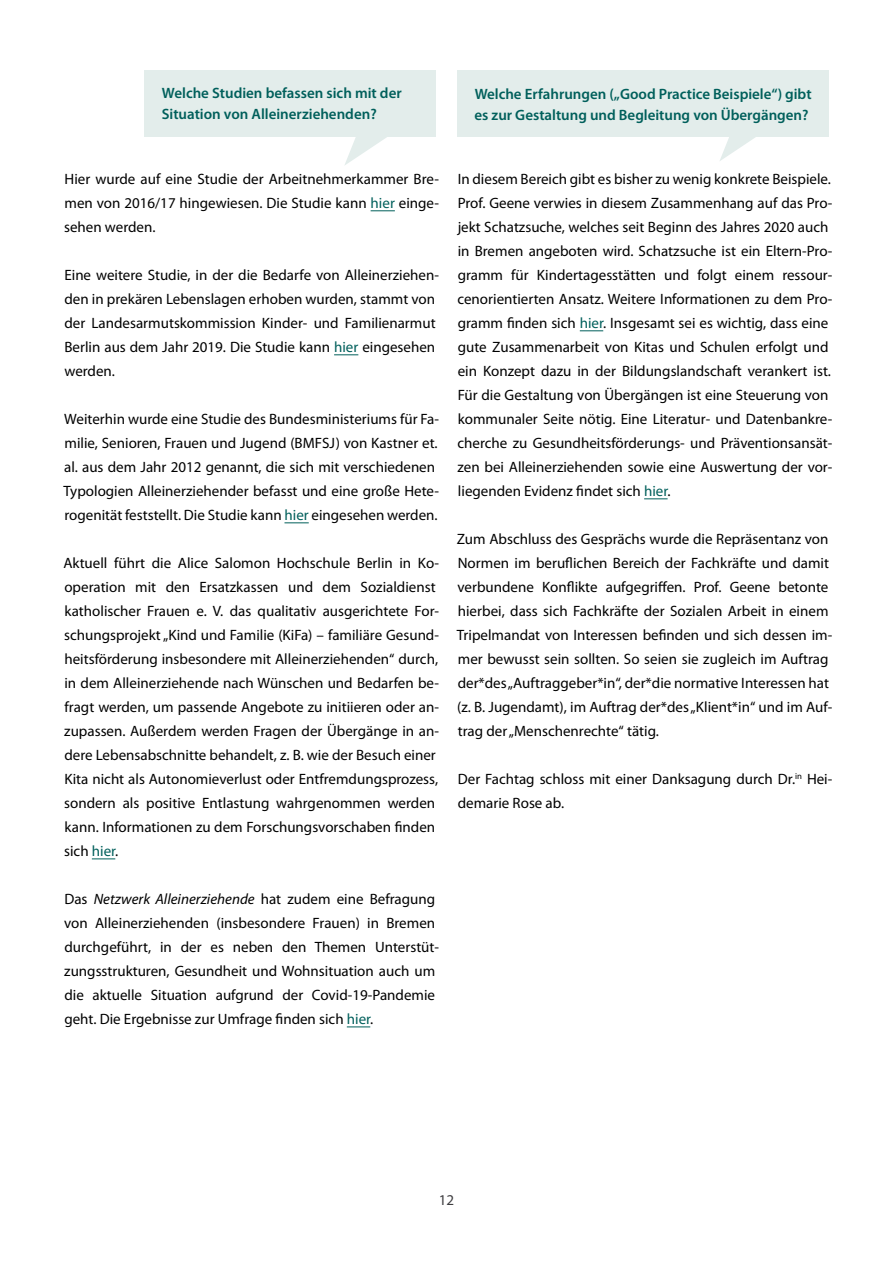
<style>
.page{position:relative;width:893px;height:1263px;background:#fff}
.page>*{position:absolute;margin:0;border:0;box-sizing:border-box;transform-origin:0 0}
.t1{font:15px/24px "Myriad Pro";color:#000}
.t2{font:600 15px/21px "Myriad Pro";color:#005f5b}
.t3{font:15px "Myriad Pro";color:#3e3d40}
.s1{color:#005f5b}
.s2{font-style:italic}
</style>
<div class="page">
<svg style="left:371px;top:210px;width:24px;height:1px"></svg>
<svg style="left:334px;top:354px;width:24px;height:1px"></svg>
<svg style="left:284px;top:522px;width:25px;height:1px"></svg>
<svg style="left:92px;top:858px;width:23px;height:1px"></svg>
<svg style="left:347px;top:1026px;width:23px;height:1px"></svg>
<div style="left:144px;top:70px;width:292px;height:66px;background:#e3edeb"></div>
<svg style="left:344px;top:136px;width:48px;height:29px"></svg>
<svg style="left:580px;top:330px;width:23px;height:1px"></svg>
<svg style="left:644px;top:498px;width:24px;height:1px"></svg>
<div style="left:457px;top:71px;width:372px;height:66px;background:#e3edeb"></div>
<svg style="left:720px;top:137px;width:36px;height:24px"></svg>
<p class="t2" style="left:162px;top:82px;width:241px">Welche Studien befassen sich mit der<br>Situation von Alleinerziehenden?</p>
<p class="t2" style="left:475px;top:83px;width:338px">Welche Erfahrungen („Good Practice Beispiele“) gibt es zur Gestaltung und Begleitung von Übergängen?</p>
<p class="t1" style="left:64px;top:167px;width:376px;text-align:justify">Hier wurde auf eine Studie der Arbeitnehmerkammer Bre&shy;men von 2016/17 hingewiesen. Die Studie kann <span class="s1">hier</span> einge&shy;sehen werden.</p>
<p class="t1" style="left:64px;top:263px;width:376px">Eine weitere Studie, in der die Bedarfe von Alleinerziehen&shy;den in prekären Lebenslagen erhoben wurden, stammt von der Landesarmutskommission Kinder- und Familienarmut Berlin aus dem Jahr 2019. Die Studie kann <span class="s1">hier</span> eingesehen werden.</p>
<p class="t1" style="left:63px;top:407px;width:377px">Weiterhin wurde eine Studie des Bundesministeriums für Fa&shy;milie, Senioren, Frauen und Jugend (BMFSJ) von Kastner et. al. aus dem Jahr 2012 genannt, die sich mit verschiedenen Typologien Alleinerziehender befasst und eine große Hete&shy;rogenität feststellt. Die Studie kann <span class="s1">hier</span> eingesehen werden.</p>
<p class="t1" style="left:64px;top:551px;width:377px">Aktuell führt die Alice Salomon Hochschule Berlin in Ko&shy;operation mit den Ersatzkassen und dem Sozialdienst katholischer Frauen e. V. das qualitativ ausgerichtete For&shy;schungsprojekt „Kind und Familie (KiFa) – familiäre Gesund&shy;heitsförderung insbesondere mit Alleinerziehenden“ durch, in dem Alleinerziehende nach Wünschen und Bedarfen be&shy;fragt werden, um passende Angebote zu initiieren oder an&shy;zupassen. Außerdem werden Fragen der Übergänge in an&shy;dere Lebensabschnitte behandelt, z. B. wie der Besuch einer Kita nicht als Autonomieverlust oder Entfremdungsprozess, sondern als positive Entlastung wahrgenommen werden kann. Informationen zu dem Forschungsvorschaben finden sich <span class="s1">hier</span>.</p>
<p class="t1" style="left:64px;top:887px;width:376px">Das <span class="s2">Netzwerk Alleinerziehende</span> hat zudem eine Befragung von Alleinerziehenden (insbesondere Frauen) in Bremen durchgeführt, in der es neben den Themen Unterstüt&shy;zungsstrukturen, Gesundheit und Wohnsituation auch um die aktuelle Situation aufgrund der Covid-19-Pandemie geht. Die Ergebnisse zur Umfrage finden sich <span class="s1">hier</span>.</p>
<p class="t1" style="left:457px;top:167px;width:376px">In diesem Bereich gibt es bisher zu wenig konkrete Beispiele.<br>Prof. Geene verwies in diesem Zusammenhang auf das Pro&shy;jekt Schatzsuche, welches seit Beginn des Jahres 2020 auch in Bremen angeboten wird. Schatzsuche ist ein Eltern-Pro&shy;gramm für Kindertagesstätten und folgt einem ressour&shy;cenorientierten Ansatz. Weitere Informationen zu dem Pro&shy;gramm finden sich <span class="s1">hier</span>. Insgesamt sei es wichtig, dass eine gute Zusammenarbeit von Kitas und Schulen erfolgt und ein Konzept dazu in der Bildungslandschaft verankert ist.<br>Für die Gestaltung von Übergängen ist eine Steuerung von kommunaler Seite nötig. Eine Literatur- und Datenbankre&shy;cherche zu Gesundheitsförderungs- und Präventionsansät&shy;zen bei Alleinerziehenden sowie eine Auswertung der vor&shy;liegenden Evidenz findet sich <span class="s1">hier</span>.</p>
<p class="t1" style="left:457px;top:527px;width:377px">Zum Abschluss des Gesprächs wurde die Repräsentanz von Normen im beruflichen Bereich der Fachkräfte und damit verbundene Konflikte aufgegriffen. Prof. Geene betonte hierbei, dass sich Fachkräfte der Sozialen Arbeit in einem Tripelmandat von Interessen befinden und sich dessen im&shy;mer bewusst sein sollten. So seien sie zugleich im Auftrag der*des „Auftraggeber*in“, der*die normative Interessen hat (z. B. Jugendamt), im Auftrag der*des „Klient*in“ und im Auf&shy;trag der „Menschenrechte“ tätig.</p>
<p class="t1" style="left:458px;top:767px;width:376px">Der Fachtag schloss mit einer Danksagung durch Dr.<sup>in</sup> Hei&shy;demarie Rose ab.</p>
<p class="t3" style="left:439px;top:1190px;width:17px">12</p>
</div>
